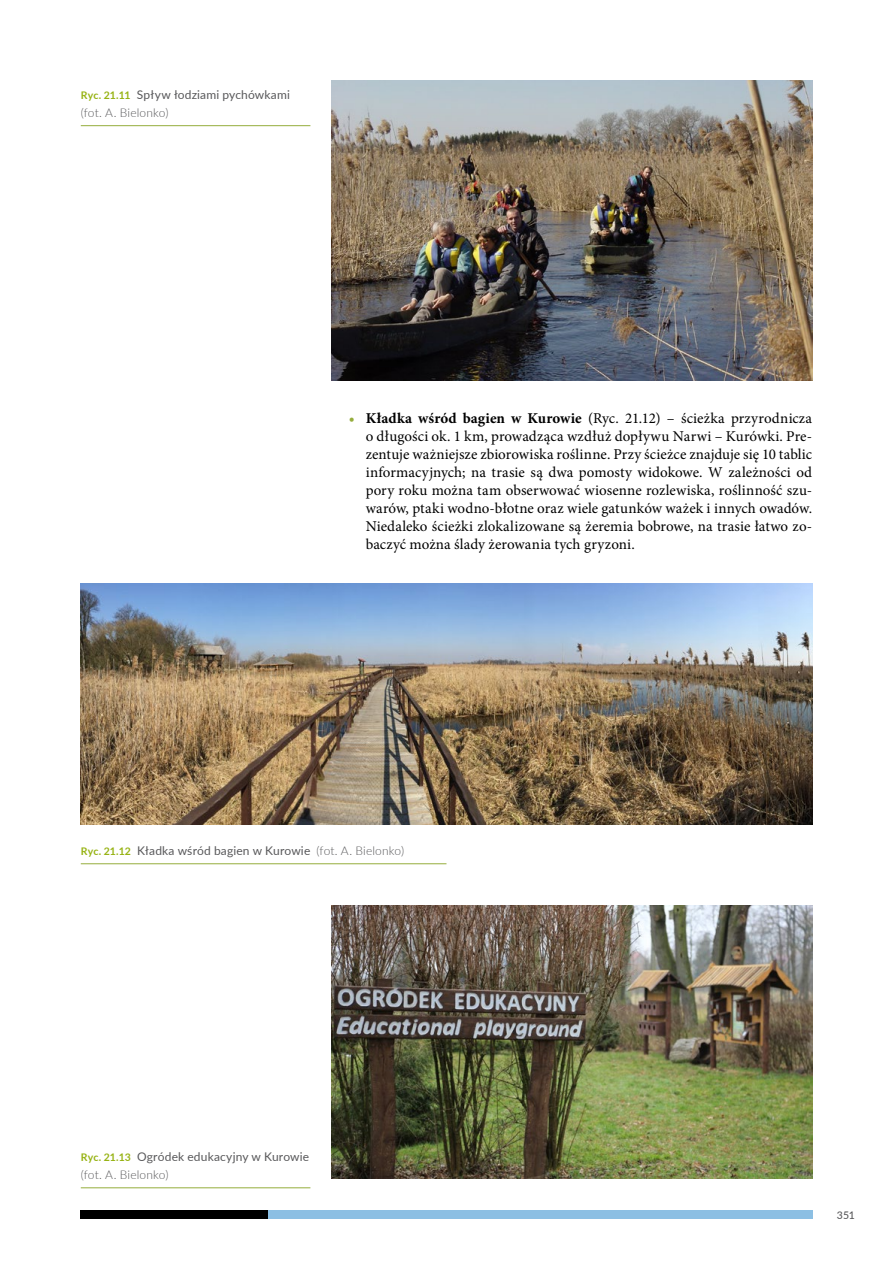
<style>
.page{position:relative;width:893px;height:1263px;background:#fff}
.page>*{position:absolute;margin:0;border:0;box-sizing:border-box;transform-origin:0 0}
.t1{font:15px/18px "Minion Pro";letter-spacing:.005em;color:#000;text-align:justify}
.t2{font:12px/18px "Lato";letter-spacing:.015em;color:#58585a}
.t3{font:500 10.5px "Lato";color:#58585a}
.s1{font-weight:700;font-size:10.5px;color:#97b314}
.s2{font-weight:300}
.s3{font-weight:700;color:#95ad3c}
.s4{font-weight:700}
</style>
<div class="page">
<div style="left:81px;top:1210px;width:187px;height:8px;background:#000"></div>
<div style="left:268px;top:1210px;width:544px;height:8px;background:#8cbfe3"></div>
<hr style="left:81px;top:125px;width:229px;height:1px;background:#95ad3c">
<hr style="left:81px;top:863px;width:365px;height:1px;background:#95ad3c">
<hr style="left:81px;top:1187px;width:229px;height:1px;background:#95ad3c">
<img style="left:332px;top:81px;width:480px;height:299px">
<img style="left:81px;top:584px;width:731px;height:241px">
<img style="left:332px;top:905px;width:480px;height:274px">
<p class="t2" style="left:81px;top:85px;width:211px"><span class="s1">Ryc. 21.11</span> Spływ łodziami pychówkami <span class="s2">(fot. A. Bielonko)</span></p>
<p class="t1" style="left:366px;top:409px;width:448px;text-indent:-17px"><span class="s3">•</span> <span class="s4">Kładka wśród bagien w Kurowie</span> (Ryc. 21.12) – ścieżka przyrodnicza o długości ok. 1 km, prowadząca wzdłuż dopływu Narwi – Kurówki. Pre&shy;zentuje ważniejsze zbiorowiska roślinne. Przy ścieżce znajduje się 10 tablic informacyjnych; na trasie są dwa pomosty widokowe. W zależności od pory roku można tam obserwować wiosenne rozlewiska, roślinność szu&shy;warów, ptaki wodno-błotne oraz wiele gatunków ważek i innych owadów.<br>Niedaleko ścieżki zlokalizowane są żeremia bobrowe, na trasie łatwo zo&shy;baczyć można ślady żerowania tych gryzoni.</p>
<p class="t2" style="left:81px;top:841px;width:325px"><span class="s1">Ryc. 21.12</span> Kładka wśród bagien w Kurowie <span class="s2">(fot. A. Bielonko)</span></p>
<p class="t2" style="left:81px;top:1147px;width:230px"><span class="s1">Ryc. 21.13</span> Ogródek edukacyjny w Kurowie <span class="s2">(fot. A. Bielonko)</span></p>
<p class="t3" style="left:837px;top:1207px;width:19px">351</p>
</div>
